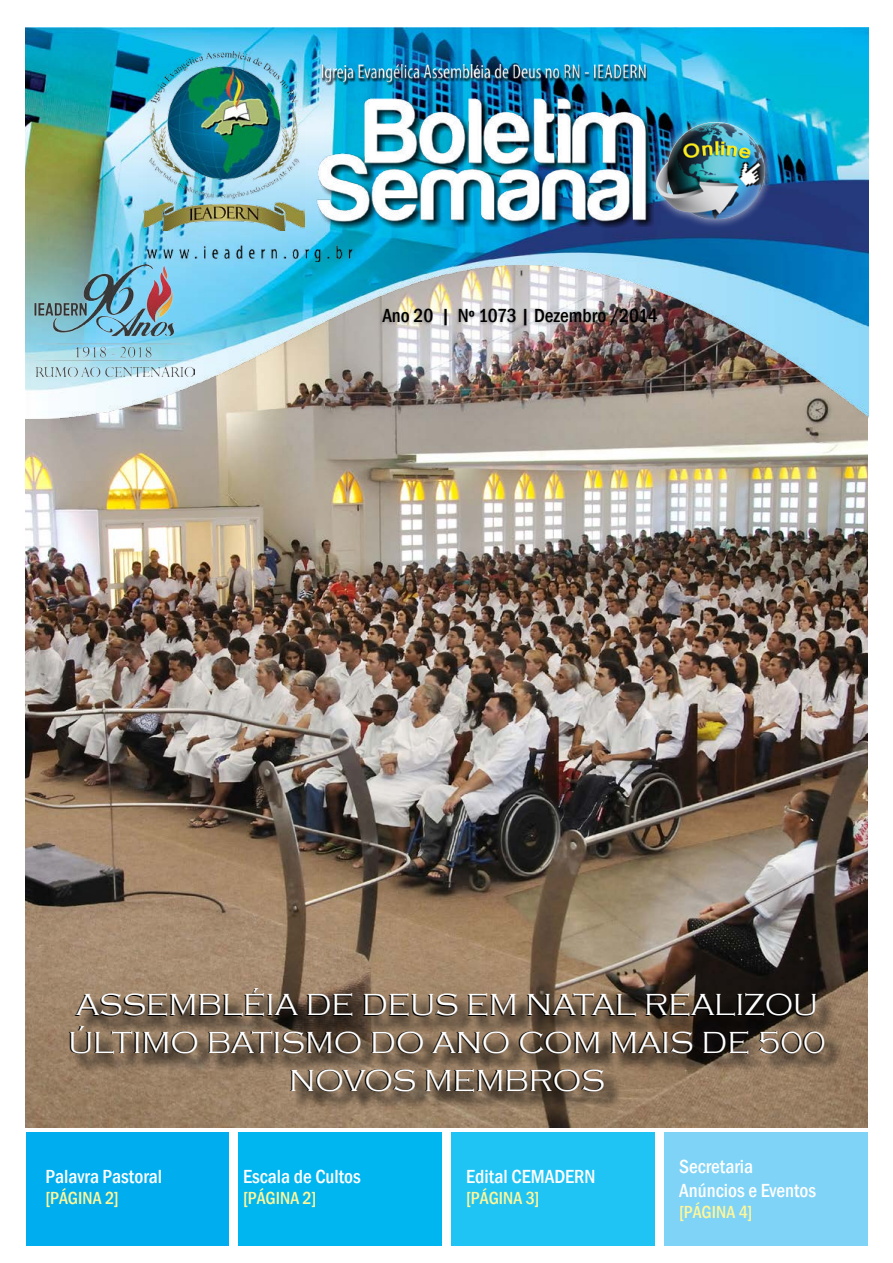
<style>
.page{position:relative;width:893px;height:1263px;background:#fff}
.page>*{position:absolute;margin:0;border:0;box-sizing:border-box;transform-origin:0 0}
.t1{font:300 31.35px/37.7px "Copperplate Gothic";color:#fff;text-align:center}
.t2{font:500 condensed 19.5px/23.4px "Franklin Gothic";color:#fff}
.t3{font:500 condensed 19.5px "Franklin Gothic";color:#000}
.t4{font:500 condensed 18px "Franklin Gothic";color:#fff799}
</style>
<div class="page">
<img style="left:26px;top:418px;width:841px;height:709px">
<img style="left:26px;top:28px;width:842px;height:390px">
<div style="left:379px;top:307px;width:280px;height:21px;background:#000;opacity:.25"></div>
<div style="left:646px;top:113px;width:128px;height:115px;background:#fff;opacity:.75"></div>
<div style="left:567px;top:72px;width:217px;height:149px;background:#fff;opacity:.75"></div>
<img style="left:148px;top:65px;width:506px;height:197px">
<img style="left:144px;top:51px;width:161px;height:180px">
<div style="left:26px;top:1132px;width:203px;height:114px;background:#00aeef"></div>
<div style="left:238px;top:1132px;width:204px;height:114px;background:#00b6f1"></div>
<div style="left:451px;top:1132px;width:204px;height:114px;background:#20c4f4"></div>
<div style="left:664px;top:1132px;width:204px;height:114px;background:#7ed3f7"></div>
<img style="left:34px;top:264px;width:161px;height:112px">
<div style="left:73px;top:991px;width:770px;height:118px;background:#000;opacity:.75"></div>
<p class="t3" style="left:382px;top:303px;width:277px">Ano 20 | Nº 1073 | Dezembro /2014</p>
<p class="t1" style="left:68px;top:987px;width:759px">ASSEMBLÉIA DE DEUS EM NATAL REALIZOU<br>ÚLTIMO BATISMO DO ANO COM MAIS DE 500<br>NOVOS MEMBROS</p>
<p class="t2" style="left:46px;top:1164px;width:118px">Palavra Pastoral</p>
<p class="t4" style="left:46px;top:1186px;width:75px">[PÁGINA 2]</p>
<p class="t2" style="left:243px;top:1164px;width:119px">Escala de Cultos</p>
<p class="t4" style="left:243px;top:1186px;width:75px">[PÁGINA 2]</p>
<p class="t2" style="left:466px;top:1164px;width:131px">Edital CEMADERN</p>
<p class="t4" style="left:466px;top:1186px;width:75px">[PÁGINA 3]</p>
<p class="t2" style="left:679px;top:1155px;width:138px">Secretaria<br>Anúncios e Eventos</p>
<p class="t4" style="left:679px;top:1200px;width:75px">[PÁGINA 4]</p>
</div>
